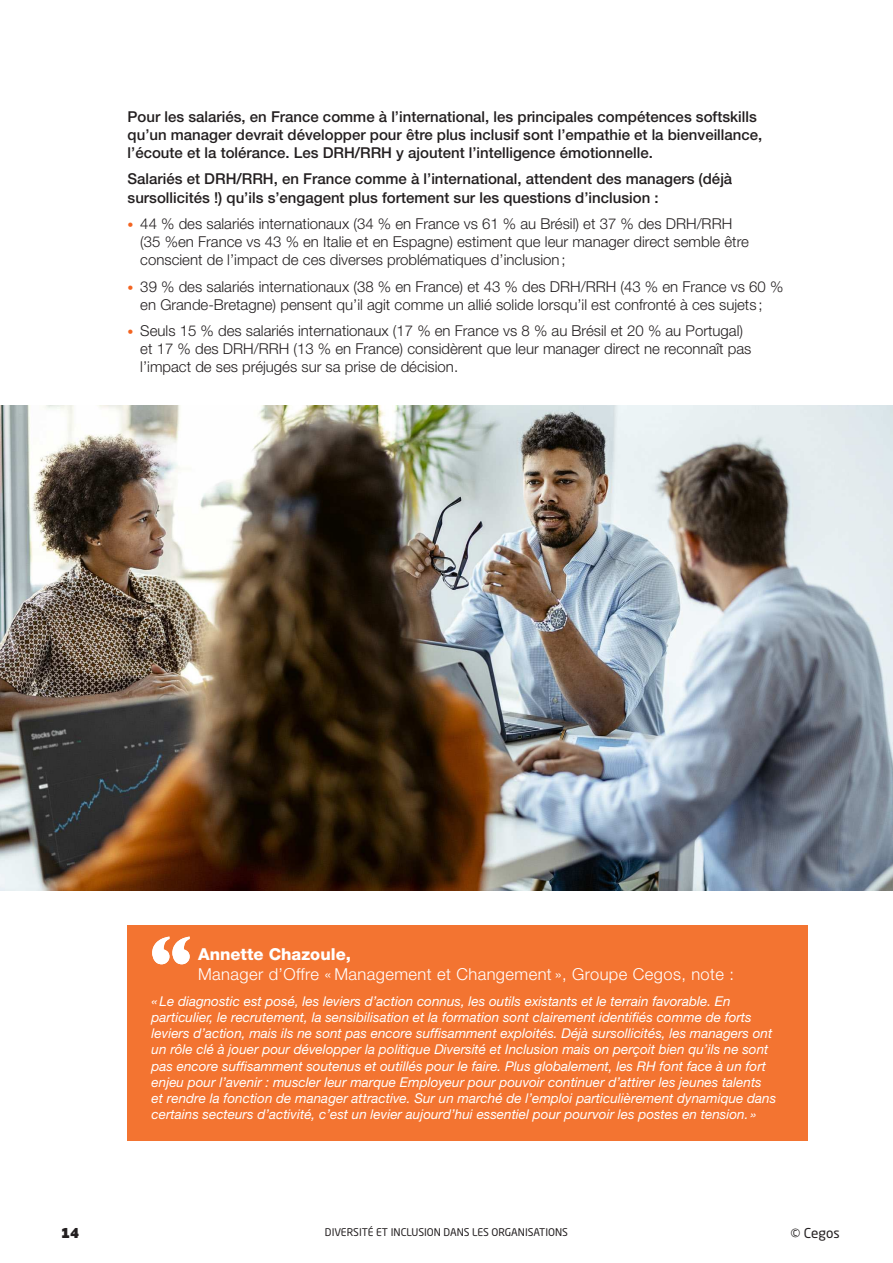
<style>
.page{position:relative;width:893px;height:1263px;background:#fff}
.page>*{position:absolute;margin:0;border:0;box-sizing:border-box;transform-origin:0 0}
.t1{font:700 75px "Gill Sans";color:#fff}
.t2{font:300 16.5px "Helvetica Neue LT Std";letter-spacing:.025em;color:#fff}
.t3{font:800 16.5px "Helvetica Neue LT Std";color:#fff}
.t4{font:300 15px/18px "Helvetica Neue LT Std";color:#231f20}
.t5{font:500 15px/18px "Helvetica Neue LT Std";color:#231f20}
.t6{font:italic 13.5px/16.2px "Helvetica Neue LT Std";color:#fff}
.t7{font:13.5px "Neo Sans Std";color:#231f20}
.t8{font:900 13.5px "Neo Sans Std";color:#231f20}
.t9{font:10.5px "Neo Sans Std";color:#231f20}
.s1{font-weight:100;font-size:12px;color:#f36421}
</style>
<div class="page">
<img style="left:0;top:405px;width:893px;height:485px">
<div style="left:128px;top:925px;width:680px;height:216px;background:#f37431"></div>
<p class="t5" style="left:128px;top:107px;width:636px">Pour les salariés, en France comme à l’international, les principales compétences softskills qu’un manager devrait développer pour être plus inclusif sont l’empathie et la bienveillance, l’écoute et la tolérance. Les DRH/RRH y ajoutent l’intelligence émotionnelle.</p>
<p class="t5" style="left:128px;top:170px;width:606px">Salariés et DRH/RRH, en France comme à l’international, attendent des managers (déjà sursollicités !) qu’ils s’engagent plus fortement sur les questions d’inclusion :</p>
<p class="t4" style="left:140px;top:214px;width:610px;text-indent:-13px"><span class="s1">•</span> 44 % des salariés internationaux (34 % en France vs 61 % au Brésil) et 37 % des DRH/RRH (35 %en France vs 43 % en Italie et en Espagne) estiment que leur manager direct semble être conscient de l’impact de ces diverses problématiques d’inclusion;</p>
<p class="t4" style="left:128px;top:277px;width:657px;text-align:center"><span class="s1">•</span> 39 % des salariés internationaux (38 % en France) et 43 % des DRH/RRH (43 % en France vs 60 % en Grande-Bretagne) pensent qu’il agit comme un allié solide lorsqu’il est confronté à ces sujets ;</p>
<p class="t4" style="left:140px;top:321px;width:613px;text-indent:-13px"><span class="s1">•</span> Seuls 15 % des salariés internationaux (17 % en France vs 8 % au Brésil et 20 % au Portugal) et 17 % des DRH/RRH (13 % en France) considèrent que leur manager direct ne reconnaît pas l’impact de ses préjugés sur sa prise de décision.</p>
<p class="t1" style="left:149px;top:903px;width:44px">“</p>
<p class="t3" style="left:198px;top:944px;width:154px">Annette Chazoule,</p>
<p class="t2" style="left:198px;top:964px;width:537px">Manager d’Offre « Management et Changement », Groupe Cegos, note :</p>
<p class="t6" style="left:152px;top:993px;width:626px">«Le diagnostic est posé, les leviers d’action connus, les outils existants et le terrain favorable. En particulier, le recrutement, la sensibilisation et la formation sont clairement identifiés comme de forts leviers d’action, mais ils ne sont pas encore suffisamment exploités. Déjà sursollicités, les managers ont un rôle clé à jouer pour développer la politique Diversité et Inclusion mais on perçoit bien qu’ils ne sont pas encore suffisamment soutenus et outillés pour le faire. Plus globalement, les RH font face à un fort enjeu pour l’avenir : muscler leur marque Employeur pour pouvoir continuer d’attirer les jeunes talents et rendre la fonction de manager attractive. Sur un marché de l’emploi particulièrement dynamique dans certains secteurs d’activité, c’est un levier aujourd’hui essentiel pour pourvoir les postes en tension. »</p>
<p class="t8" style="left:61px;top:1224px;width:20px">14</p>
<p class="t9" style="left:325px;top:1226px;width:245px">DIVERSITÉ ET INCLUSION DANS LES ORGANISATIONS</p>
<p class="t7" style="left:790px;top:1224px;width:51px">© Cegos</p>
</div>
